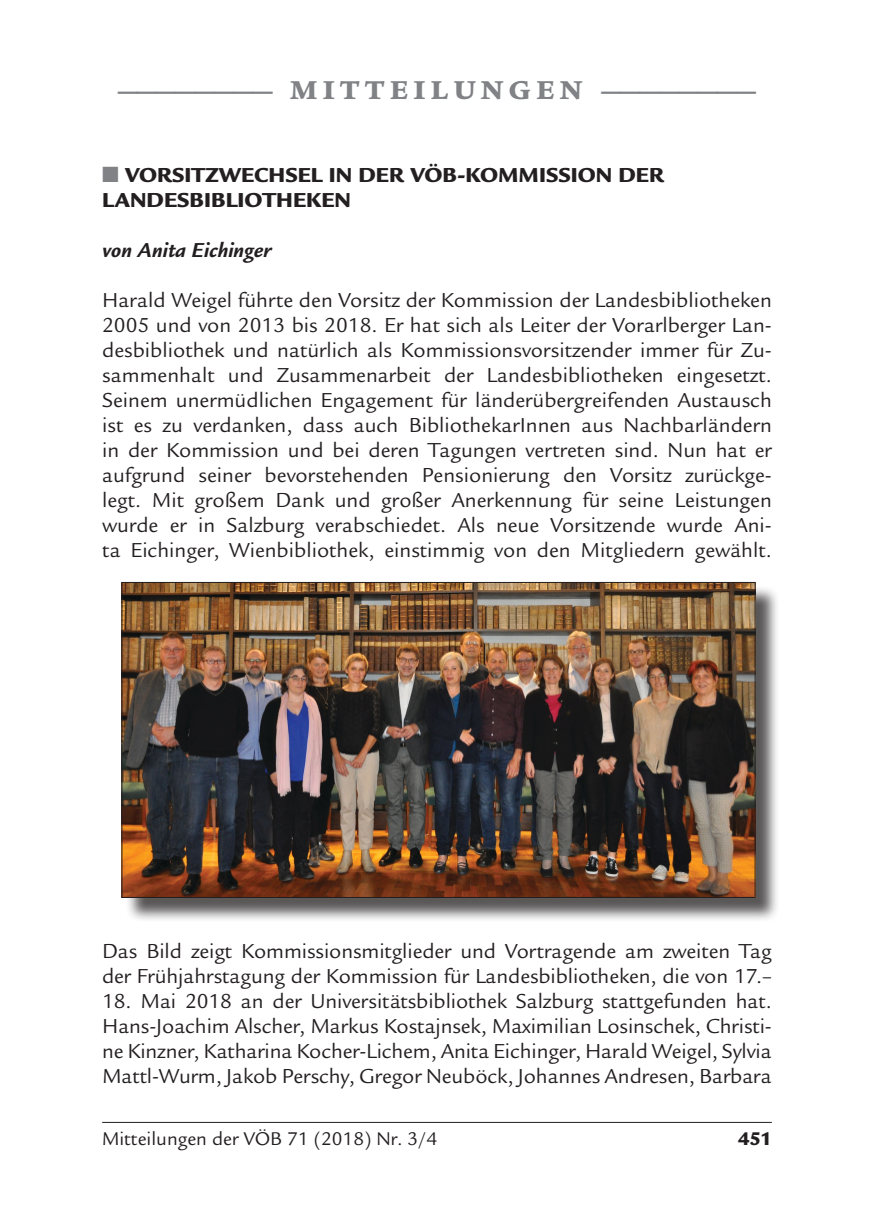
<style>
.page{position:relative;width:874px;height:1225px;background:#fff}
.page>*{position:absolute;margin:0;border:0;box-sizing:border-box;transform-origin:0 0}
.Absatz_nicht_eingerü{font:900 28px "Legacy Serif";color:#808285}
.Absatz_nicht_eingerü-2{font:22px/25px "Legacy Sans";letter-spacing:-.005em;color:#231f20;text-align:justify}
.Absatz_nicht_eingerü-3{font:900 22px "Legacy Sans";color:#231f20}
.Absatz_nicht_eingerü-4{font:italic 700 22px "Legacy Sans";color:#231f20}
.t1{font:20px "Legacy Sans";color:#231f20}
.t2{font:900 20px "Legacy Sans";color:#231f20}
</style>
<div class="page">
<hr style="left:102px;top:1122px;width:669px;height:1px;background:#231f20">
<div style="left:125px;top:585px;width:655px;height:337px;background:#231f20;opacity:.75"></div>
<img style="left:124px;top:584px;width:629px;height:311px">
<p class="Absatz_nicht_eingerü" style="left:117px;top:74px;width:641px">———————— M I T T E I L U N G E N ————————</p>
<p class="Absatz_nicht_eingerü-3" style="left:125px;top:162px;width:540px">VORSITZWECHSEL IN DER VÖB-KOMMISSION DER</p>
<p class="Absatz_nicht_eingerü-3" style="left:102px;top:187px;width:250px">LANDESBIBLIOTHEKEN</p>
<p class="Absatz_nicht_eingerü-4" style="left:102px;top:238px;width:171px">von Anita Eichinger</p>
<p class="Absatz_nicht_eingerü-2" style="left:102px;top:288px;width:671px">Harald Weigel führte den Vorsitz der Kommission der Landesbibliotheken 2005 und von 2013 bis 2018. Er hat sich als Leiter der Vorarlberger Lan&shy;desbibliothek und natürlich als Kommissionsvorsitzender immer für Zu&shy;sammenhalt und Zusammenarbeit der Landesbibliotheken eingesetzt.<br>Seinem unermüdlichen Engagement für länderübergreifenden Austausch ist es zu verdanken, dass auch BibliothekarInnen aus Nachbarländern in der Kommission und bei deren Tagungen vertreten sind. Nun hat er aufgrund seiner bevorstehenden Pensionierung den Vorsitz zurückge&shy;legt. Mit großem Dank und großer Anerkennung für seine Leistungen wurde er in Salzburg verabschiedet. Als neue Vorsitzende wurde Ani&shy;ta Eichinger, Wienbibliothek, einstimmig von den Mitgliedern gewählt.</p>
<p class="Absatz_nicht_eingerü-2" style="left:102px;top:938px;width:671px">Das Bild zeigt Kommissionsmitglieder und Vortragende am zweiten Tag der Frühjahrstagung der Kommission für Landesbibliotheken, die von 17.–</p>
<p class="Absatz_nicht_eingerü-2" style="left:102px;top:988px;width:671px">18. Mai 2018 an der Universitätsbibliothek Salzburg stattgefunden hat.<br>Hans-Joachim Alscher, Markus Kostajnsek, Maximilian Losinschek, Christi&shy;ne Kinzner, Katharina Kocher-Lichem, Anita Eichinger, Harald Weigel, Sylvia Mattl-Wurm, Jakob Perschy, Gregor Neuböck, Johannes Andresen, Barbara</p>
<p class="t1" style="left:102px;top:1127px;width:337px">Mitteilungen der VÖB 71 (2018) Nr. 3/4</p>
<p class="t2" style="left:738px;top:1127px;width:35px">451</p>
</div>
